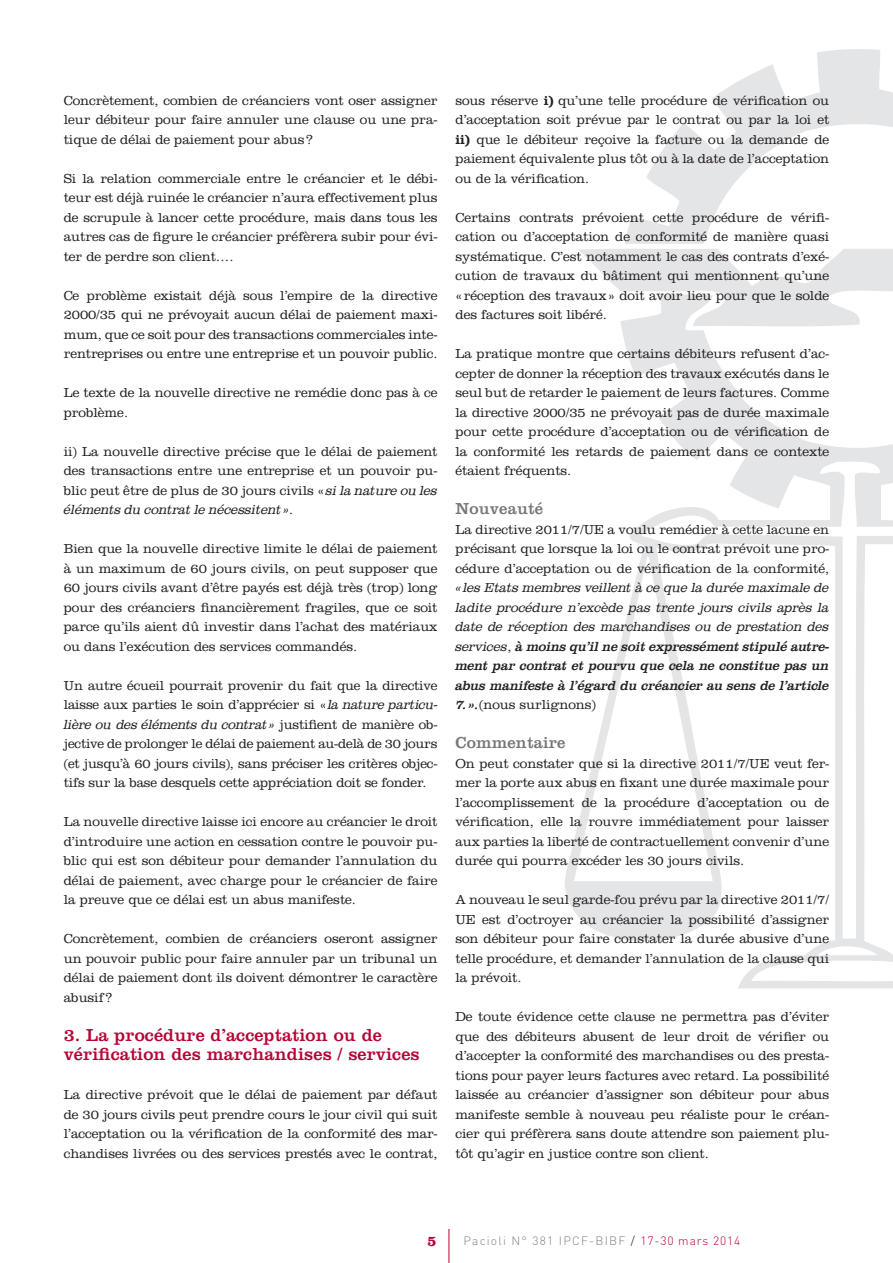
<style>
.page{position:relative;width:893px;height:1263px;background:#fff}
.page>*{position:absolute;margin:0;border:0;box-sizing:border-box;transform-origin:0 0}
.t1{font:18px/19.5px "Clarendon LT Std";letter-spacing:.01em;color:#b50536}
.t2{font:16.5px "Clarendon LT Std";letter-spacing:.01em;color:#76787b}
.t3{font:700 14.85px "Clarendon LT Std";color:#b50536}
.t4{font:300 13.5px/19.5px "Clarendon LT Std";letter-spacing:-.005em;color:#231f20;text-align:justify}
.t5{font:italic 300 13.5px/19.5px "Clarendon Std";letter-spacing:-.015em;color:#231f20;text-align:justify}
.t6{font:300 12px "DIN";letter-spacing:.1em;color:#808285}
.s1{font-family:"Clarendon Std";font-style:italic}
.s2{font-family:"Clarendon LT Std";font-style:normal}
.s3{font-family:"Clarendon Std";font-weight:500}
.s4{font-weight:400}
.s5{font-family:"Clarendon Std";font-weight:400;font-style:italic}
.s6{color:#231f20}
.s7{color:#b50536}
</style>
<div class="page">
<svg style="left:565px;top:49px;width:328px;height:939px"></svg>
<hr style="left:449px;top:1229px;width:1px;height:34px;background:#b50536">
<p class="t4" style="left:64px;top:92px;width:375px">Concrètement, combien de créanciers vont oser assigner leur débiteur pour faire annuler une clause ou une pra&shy;tique de délai de paiement pour abus ?</p>
<p class="t4" style="left:64px;top:170px;width:375px">Si la relation commerciale entre le créancier et le débi&shy;teur est déjà ruinée le créancier n’aura effectivement plus de scrupule à lancer cette procédure, mais dans tous les autres cas de figure le créancier préfèrera subir pour évi&shy;ter de perdre son client….</p>
<p class="t4" style="left:64px;top:287px;width:375px">Ce problème existait déjà sous l’empire de la directive 2000/35 qui ne prévoyait aucun délai de paiement maxi&shy;mum, que ce soit pour des transactions commerciales inte&shy;rentreprises ou entre une entreprise et un pouvoir public.</p>
<p class="t4" style="left:64px;top:384px;width:375px">Le texte de la nouvelle directive ne remédie donc pas à ce problème.</p>
<p class="t4" style="left:64px;top:443px;width:375px">ii) La nouvelle directive précise que le délai de paiement des transactions entre une entreprise et un pouvoir pu&shy;blic peut être de plus de 30 jours civils « <span class="s1">si la nature ou les</span></p>
<p class="t5" style="left:64px;top:500px;width:231px">éléments du contrat le nécessitent »<span class="s2">.</span></p>
<p class="t4" style="left:64px;top:540px;width:375px">Bien que la nouvelle directive limite le délai de paiement à un maximum de 60 jours civils, on peut supposer que 60 jours civils avant d’être payés est déjà très (trop) long pour des créanciers financièrement fragiles, que ce soit parce qu’ils aient dû investir dans l’achat des matériaux ou dans l’exécution des services commandés.</p>
<p class="t4" style="left:64px;top:677px;width:376px">Un autre écueil pourrait provenir du fait que la directive laisse aux parties le soin d’apprécier si « <span class="s1">la nature particu-</span></p>
<p class="t5" style="left:64px;top:714px;width:375px">lière ou des éléments du contrat » <span class="s2">justifient de manière ob-</span></p>
<p class="t4" style="left:64px;top:735px;width:375px">jective de prolonger le délai de paiement au-delà de 30 jours (et jusqu’à 60 jours civils), sans préciser les critères objec&shy;tifs sur la base desquels cette appréciation doit se fonder.</p>
<p class="t4" style="left:64px;top:813px;width:375px">La nouvelle directive laisse ici encore au créancier le droit d’introduire une action en cessation contre le pouvoir pu&shy;blic qui est son débiteur pour demander l’annulation du délai de paiement, avec charge pour le créancier de faire la preuve que ce délai est un abus manifeste.</p>
<p class="t4" style="left:64px;top:930px;width:375px">Concrètement, combien de créanciers oseront assigner un pouvoir public pour faire annuler par un tribunal un délai de paiement dont ils doivent démontrer le caractère abusif ?</p>
<h1 class="t1" style="left:64px;top:1026px;width:357px">3. La procédure d’acceptation ou de vérification des marchandises / services</h1>
<p class="t4" style="left:64px;top:1086px;width:375px">La directive prévoit que le délai de paiement par défaut de 30 jours civils peut prendre cours le jour civil qui suit l’acceptation ou la vérification de la conformité des mar&shy;chandises livrées ou des services prestés avec le contrat,</p>
<p class="t4" style="left:455px;top:92px;width:375px">sous réserve <span class="s3">i)</span> qu’une telle procédure de vérification ou d’acceptation soit prévue par le contrat ou par la loi et <span class="s3">ii)</span> que le débiteur reçoive la facture ou la demande de paiement équivalente plus tôt ou à la date de l’acceptation ou de la vérification.</p>
<p class="t4" style="left:455px;top:209px;width:375px">Certains contrats prévoient cette procédure de vérifi&shy;cation ou d’acceptation de conformité de manière quasi systématique. C’est notamment le cas des contrats d’exé&shy;cution de travaux du bâtiment qui mentionnent qu’une « réception des travaux » doit avoir lieu pour que le solde des factures soit libéré.</p>
<p class="t4" style="left:455px;top:345px;width:375px">La pratique montre que certains débiteurs refusent d’ac&shy;cepter de donner la réception des travaux exécutés dans le seul but de retarder le paiement de leurs factures. Comme la directive 2000/35 ne prévoyait pas de durée maximale pour cette procédure d’acceptation ou de vérification de la conformité les retards de paiement dans ce contexte étaient fréquents.</p>
<p class="t2" style="left:455px;top:503px;width:89px">Nouveauté</p>
<p class="t4" style="left:455px;top:521px;width:375px">La directive 2011/7/UE a voulu remédier à cette lacune en précisant que lorsque la loi ou le contrat prévoit une pro&shy;cédure d’acceptation ou de vérification de la conformité,</p>
<p class="t5" style="left:455px;top:578px;width:376px">« les Etats membres veillent à ce que la durée maximale de ladite procédure n’excède pas trente jours civils après la date de réception des marchandises ou de prestation des services<span class="s2">,</span> <span class="s4">à moins qu’il ne soit expressément stipulé autre&shy;ment par contrat et pourvu que cela ne constitue pas un abus manifeste à l’égard du créancier au sens de l’article</span></p>
<p class="t4" style="left:455px;top:696px;width:142px"><span class="s5">7. ».</span>(nous surlignons)</p>
<p class="t2" style="left:455px;top:737px;width:111px">Commentaire</p>
<p class="t4" style="left:455px;top:755px;width:375px">On peut constater que si la directive 2011/7/UE veut fer&shy;mer la porte aux abus en fixant une durée maximale pour l’accomplissement de la procédure d’acceptation ou de vérification, elle la rouvre immédiatement pour laisser aux parties la liberté de contractuellement convenir d’une durée qui pourra excéder les 30 jours civils.</p>
<p class="t4" style="left:455px;top:891px;width:375px">A nouveau le seul garde-fou prévu par la directive 2011/7/ UE est d’octroyer au créancier la possibilité d’assigner son débiteur pour faire constater la durée abusive d’une telle procédure, et demander l’annulation de la clause qui la prévoit.</p>
<p class="t4" style="left:455px;top:1008px;width:375px">De toute évidence cette clause ne permettra pas d’éviter que des débiteurs abusent de leur droit de vérifier ou d’accepter la conformité des marchandises ou des presta&shy;tions pour payer leurs factures avec retard. La possibilité laissée au créancier d’assigner son débiteur pour abus manifeste semble à nouveau peu réaliste pour le créan&shy;cier qui préfèrera sans doute attendre son paiement plu&shy;tôt qu’agir en justice contre son client.</p>
<p class="t3" style="left:427px;top:1236px;width:11px">5</p>
<p class="t6" style="left:463px;top:1233px;width:278px">Pacioli N° 381 IPCF-BIBF <span class="s6">/</span> <span class="s7">17-30 mars 2014</span></p>
</div>
